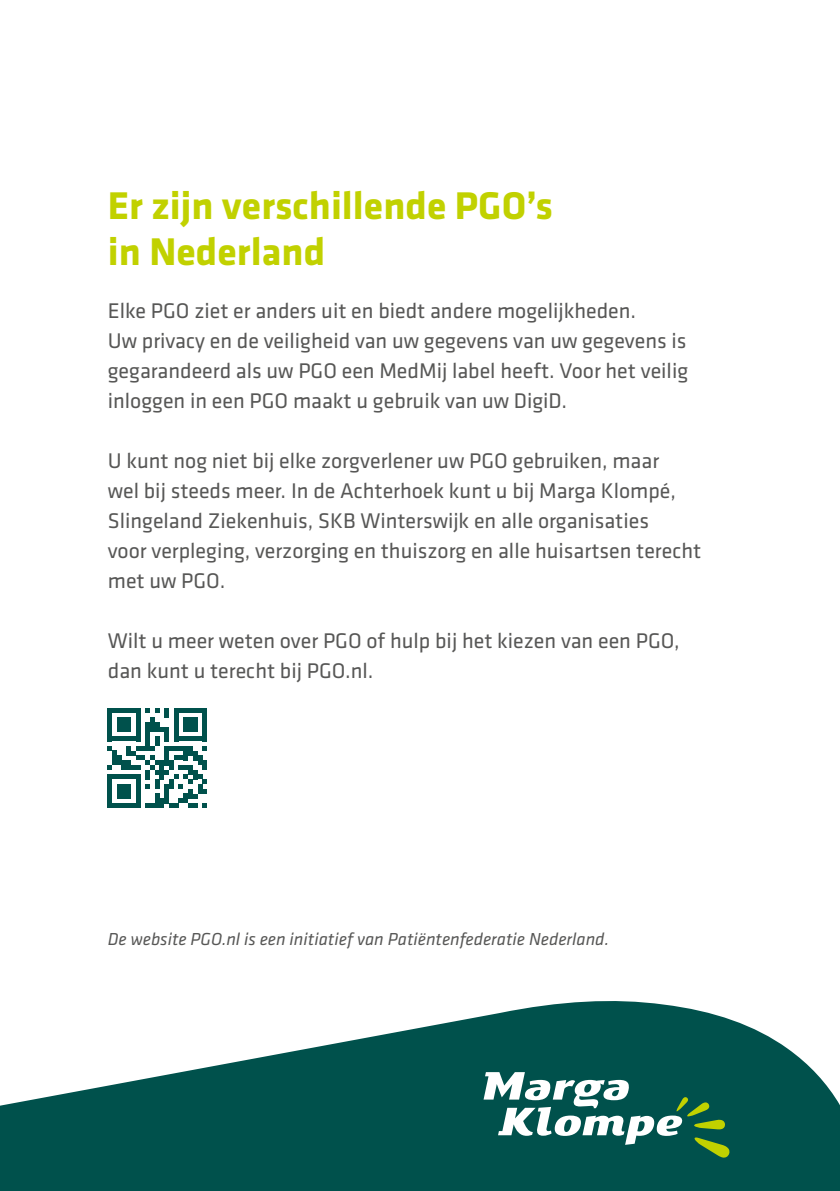
<style>
.page{position:relative;width:840px;height:1191px;background:#fff}
.page>*{position:absolute;margin:0;border:0;box-sizing:border-box;transform-origin:0 0}
.t1{font:700 40px/46px "Klavika";color:#c1d100}
.t2{font:22px/30px "Klavika";color:#575756}
.t3{font:italic 18px "Klavika";color:#575756}
</style>
<div class="page">
<svg style="left:0;top:1001px;width:839px;height:190px;fill:#00514c"></svg>
<svg style="left:483px;top:1072px;width:246px;height:85px"></svg>
<div style="left:107px;top:708px;width:5px;height:33px;background:#00514c"></div>
<hr style="left:117px;top:717px;width:4px;height:15px;background:#00514c">
<div style="left:121px;top:717px;width:5px;height:15px;background:#00514c"></div>
<div style="left:126px;top:717px;width:5px;height:15px;background:#00514c"></div>
<svg style="left:112px;top:708px;width:24px;height:5px"></svg>
<hr style="left:136px;top:708px;width:4px;height:33px;background:#00514c">
<div style="left:145px;top:722px;width:5px;height:29px;background:#00514c"></div>
<div style="left:150px;top:717px;width:5px;height:15px;background:#00514c"></div>
<svg style="left:145px;top:708px;width:14px;height:5px"></svg>
<hr style="left:155px;top:722px;width:4px;height:10px;background:#00514c">
<div style="left:164px;top:708px;width:5px;height:9px;background:#00514c"></div>
<hr style="left:174px;top:708px;width:4px;height:33px;background:#00514c">
<div style="left:183px;top:717px;width:5px;height:15px;background:#00514c"></div>
<div style="left:188px;top:717px;width:5px;height:15px;background:#00514c"></div>
<hr style="left:193px;top:717px;width:4px;height:15px;background:#00514c">
<svg style="left:178px;top:708px;width:24px;height:5px"></svg>
<div style="left:202px;top:708px;width:5px;height:33px;background:#00514c"></div>
<svg style="left:107px;top:727px;width:100px;height:81px"></svg>
<h1 class="t1" style="left:108px;top:183px;width:446px">Er zijn verschillende PGO’s in Nederland</h1>
<p class="t2" style="left:108px;top:296px;width:581px">Elke PGO ziet er anders uit en biedt andere mogelijkheden.<br>Uw privacy en de veiligheid van uw gegevens van uw gegevens is gegarandeerd als uw PGO een MedMij label heeft. Voor het veilig inloggen in een PGO maakt u gebruik van uw DigiD.</p>
<p class="t2" style="left:108px;top:446px;width:594px">U kunt nog niet bij elke zorgverlener uw PGO gebruiken, maar<br>wel bij steeds meer. In de Achterhoek kunt u bij Marga Klompé, Slingeland Ziekenhuis, SKB Winterswijk en alle organisaties<br>voor verpleging, verzorging en thuiszorg en alle huisartsen terecht met uw PGO.</p>
<p class="t2" style="left:108px;top:626px;width:573px">Wilt u meer weten over PGO of hulp bij het kiezen van een PGO, dan kunt u terecht bij PGO.nl.</p>
<p class="t3" style="left:108px;top:928px;width:502px">De website PGO.nl is een initiatief van Patiëntenfederatie Nederland.</p>
</div>
